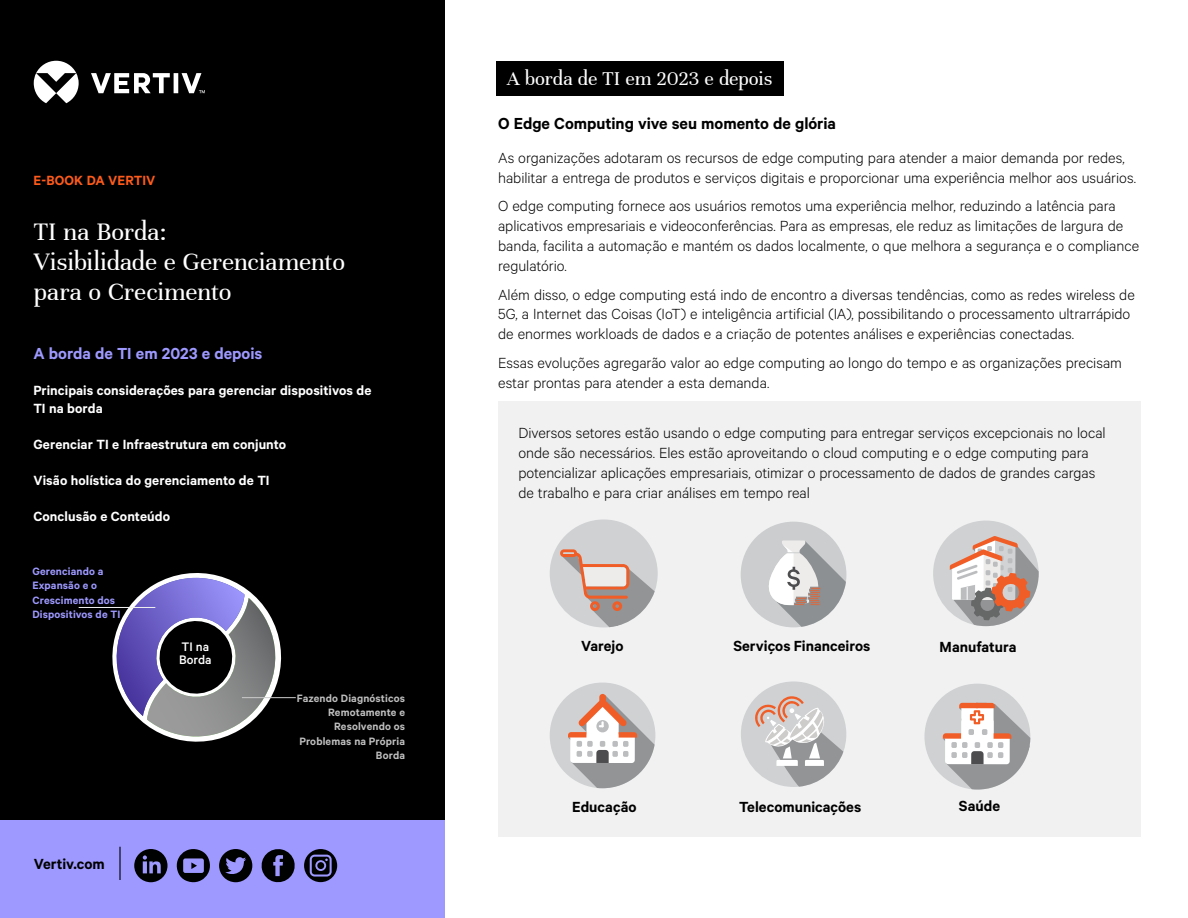
<style>
.page{position:relative;width:1188px;height:918px;background:#fff}
.page>*{position:absolute;margin:0;border:0;box-sizing:border-box;transform-origin:0 0}
.t1{font:27px/30px "Unna";letter-spacing:-.005em;color:#fff}
.t2{font:21px "Unna";letter-spacing:-.005em;color:#fff}
.t3{font:600 18px "Calibre";color:#000}
.t4{font:600 18px "Calibre";color:#9e99ff}
.t5{font:300 16.5px/19.8px "Calibre";color:#000}
.t6{font:600 16.5px "Calibre";color:#000}
.t7{font:600 15px/18px "Calibre";letter-spacing:.005em;color:#fff}
.t8{font:600 15px "Calibre";color:#fe5b1b}
.t9{font:500 13.95px/13.2px "Calibre";color:#fff}
.t10{font:600 12px/14.4px "Calibre";letter-spacing:.01em;color:#bebebe;text-align:right}
.t11{font:600 12px/14.4px "Calibre";letter-spacing:.01em;color:#9e99ff}
</style>
<div class="page">
<div style="left:498px;top:402px;width:643px;height:435px;background:#f1f1f2"></div>
<div style="left:0;top:0;width:444px;height:918px;background:#000"></div>
<div style="left:0;top:821px;width:444px;height:97px;background:#9e99ff"></div>
<svg style="left:34px;top:61px;width:171px;height:42px"></svg>
<hr style="left:119px;top:847px;width:2px;height:33px;background:#000">
<div style="left:497px;top:61px;width:287px;height:35px;background:#000"></div>
<div style="left:550px;top:683px;width:105px;height:105px;background:#cfd1d2;border-radius:50%"></div>
<svg style="left:568px;top:695px;width:87px;height:93px"></svg>
<div style="left:741px;top:522px;width:105px;height:105px;background:#cbcdce;border-radius:50%"></div>
<svg style="left:765px;top:540px;width:81px;height:87px"></svg>
<svg style="left:924px;top:684px;width:106px;height:106px"></svg>
<svg style="left:550px;top:519px;width:108px;height:108px"></svg>
<svg style="left:933px;top:521px;width:106px;height:105px"></svg>
<svg style="left:741px;top:681px;width:105px;height:106px"></svg>
<svg style="left:134px;top:849px;width:34px;height:33px"></svg>
<svg style="left:177px;top:849px;width:33px;height:34px"></svg>
<svg style="left:219px;top:849px;width:33px;height:33px"></svg>
<svg style="left:262px;top:849px;width:33px;height:33px"></svg>
<svg style="left:304px;top:849px;width:33px;height:33px"></svg>
<svg style="left:112px;top:573px;width:179px;height:169px"></svg>
<hr style="left:79px;top:607px;width:76px;height:1px;background:#f2f2f2">
<hr style="left:242px;top:697px;width:54px;height:1px;background:#ccc">
<p class="t8" style="left:34px;top:172px;width:123px">E-BOOK DA VERTIV</p>
<h1 class="t1" style="left:34px;top:217px;width:313px">TI na Borda:<br>Visibilidade e Gerenciamento para o Crecimento</h1>
<p class="t4" style="left:33px;top:343px;width:230px">A borda de TI em 2023 e depois</p>
<p class="t7" style="left:33px;top:381px;width:339px">Principais considerações para gerenciar dispositivos de<br>TI na borda</p>
<p class="t7" style="left:33px;top:435px;width:254px">Gerenciar TI e Infraestrutura em conjunto</p>
<p class="t7" style="left:33px;top:471px;width:238px">Visão holística do gerenciamento de TI</p>
<p class="t7" style="left:33px;top:507px;width:138px">Conclusão e Conteúdo</p>
<p class="t11" style="left:32px;top:564px;width:89px">Gerenciando a<br>Expansão e o<br>Crescimento dos<br>Dispositivos de TI</p>
<p class="t9" style="left:179px;top:640px;width:34px">TI na<br>Borda</p>
<p class="t6" style="left:34px;top:854px;width:73px">Vertiv.com</p>
<p class="t10" style="left:297px;top:690px;width:110px">Fazendo Diagnósticos<br>Remotamente e<br>Resolvendo os<br>Problemas na Própria<br>Borda</p>
<p class="t2" style="left:507px;top:67px;width:267px">A borda de TI em 2023 e depois</p>
<p class="t3" style="left:498px;top:113px;width:339px">O Edge Computing vive seu momento de glória</p>
<p class="t5" style="left:498px;top:147px;width:640px">As organizações adotaram os recursos de edge computing para atender a maior demanda por redes, habilitar a entrega de produtos e serviços digitais e proporcionar uma experiência melhor aos usuários.</p>
<p class="t5" style="left:498px;top:196px;width:643px">O edge computing fornece aos usuários remotos uma experiência melhor, reduzindo a latência para aplicativos empresariais e videoconferências. Para as empresas, ele reduz as limitações de largura de banda, facilita a automação e mantém os dados localmente, o que melhora a segurança e o compliance regulatório.</p>
<p class="t5" style="left:498px;top:284px;width:638px">Além disso, o edge computing está indo de encontro a diversas tendências, como as redes wireless de<br>5G, a Internet das Coisas (IoT) e inteligência artificial (IA), possibilitando o processamento ultrarrápido de enormes workloads de dados e a criação de potentes análises e experiências conectadas.</p>
<p class="t5" style="left:498px;top:352px;width:625px">Essas evoluções agregarão valor ao edge computing ao longo do tempo e as organizações precisam estar prontas para atender a esta demanda.</p>
<p class="t5" style="left:518px;top:423px;width:589px">Diversos setores estão usando o edge computing para entregar serviços excepcionais no local onde são necessários. Eles estão aproveitando o cloud computing e o edge computing para potencializar aplicações empresariais, otimizar o processamento de dados de grandes cargas de trabalho e para criar análises em tempo real</p>
<p class="t6" style="left:581px;top:636px;width:44px">Varejo</p>
<p class="t6" style="left:733px;top:637px;width:139px">Serviços Financeiros</p>
<p class="t6" style="left:940px;top:637px;width:78px">Manufatura</p>
<p class="t6" style="left:572px;top:797px;width:66px">Educação</p>
<p class="t6" style="left:739px;top:797px;width:124px">Telecomunicações</p>
<p class="t6" style="left:959px;top:796px;width:43px">Saúde</p>
</div>
